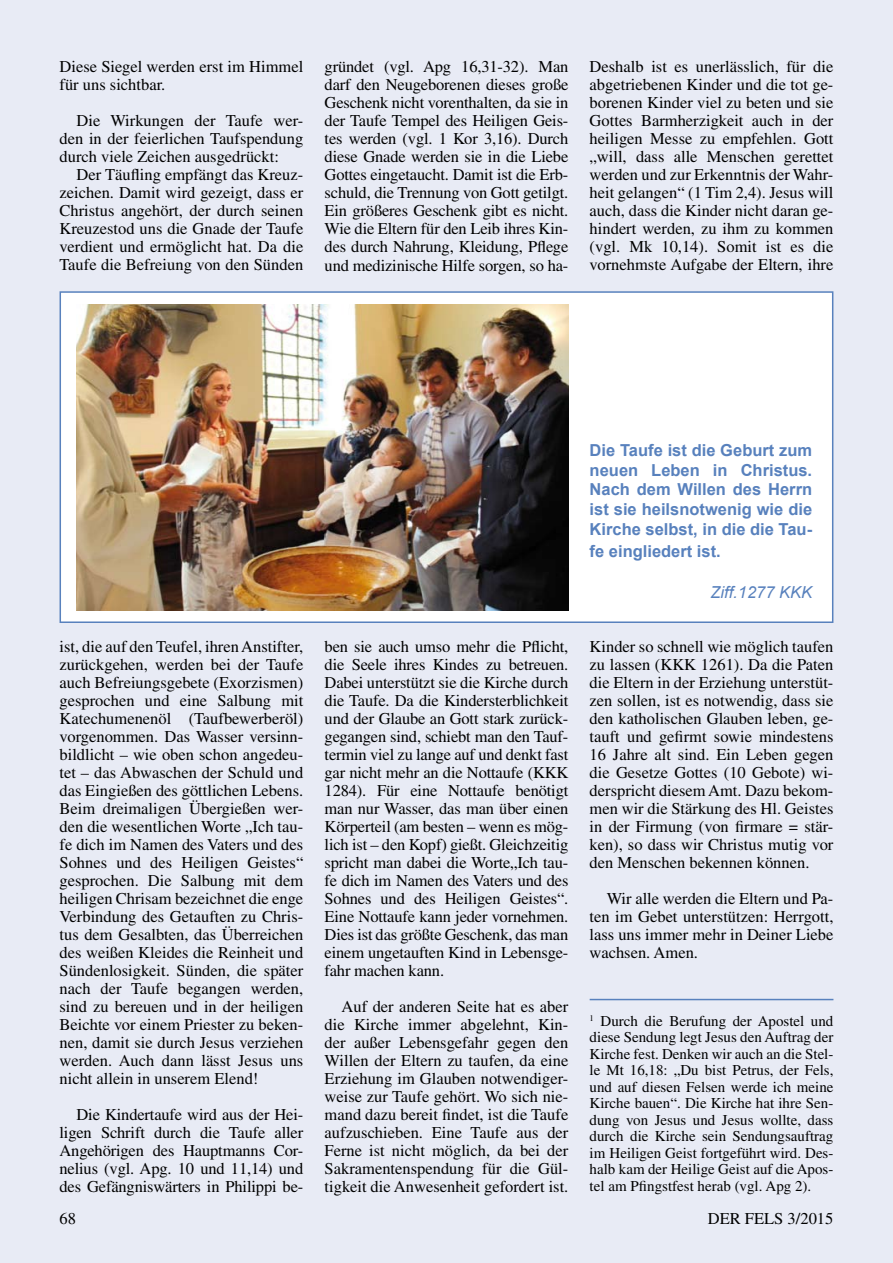
<style>
.page{position:relative;width:893px;height:1263px;background:#e8ebf5}
.page>*{position:absolute;margin:0;border:0;box-sizing:border-box;transform-origin:0 0}
.t1{font:16.5px/18px "Times";color:#000;text-align:justify}
.t2{font:700 16.5px/19.8px "Arial";color:#5881bd;text-align:justify}
.t3{font:italic 16.5px "Arial";color:#5881bd}
.t4{font:15px/16.5px "Times";color:#000;text-align:justify}
</style>
<div class="page">
<div style="left:60px;top:291px;width:773px;height:332px;background:#fff;border:2px solid #5881bd"></div>
<img style="left:77px;top:304px;width:491px;height:306px">
<hr style="left:590px;top:999px;width:243px;height:1px;background:#5881bd">
<p class="t1" style="left:60px;top:58px;width:245px">Diese Siegel werden erst im Himmel für uns sichtbar.</p>
<p class="t1" style="left:60px;top:112px;width:245px;text-indent:17px">Die Wirkungen der Taufe wer&shy;den in der feierlichen Taufspendung durch viele Zeichen ausgedrückt:</p>
<p class="t1" style="left:60px;top:166px;width:245px;text-indent:17px">Der Täufling empfängt das Kreuz&shy;zeichen. Damit wird gezeigt, dass er Christus angehört, der durch seinen Kreuzestod uns die Gnade der Taufe verdient und ermöglicht hat. Da die Taufe die Befreiung von den Sünden</p>
<p class="t1" style="left:325px;top:58px;width:245px">gründet (vgl. Apg 16,31-32). Man darf den Neugeborenen dieses große Geschenk nicht vorenthalten, da sie in der Taufe Tempel des Heiligen Geis&shy;tes werden (vgl. 1 Kor 3,16). Durch diese Gnade werden sie in die Liebe Gottes eingetaucht. Damit ist die Erb&shy;schuld, die Trennung von Gott getilgt.<br>Ein größeres Geschenk gibt es nicht.<br>Wie die Eltern für den Leib ihres Kin&shy;des durch Nahrung, Kleidung, Pflege und medizinische Hilfe sorgen, so ha-</p>
<p class="t1" style="left:590px;top:58px;width:245px">Deshalb ist es unerlässlich, für die abgetriebenen Kinder und die tot ge&shy;borenen Kinder viel zu beten und sie Gottes Barmherzigkeit auch in der heiligen Messe zu empfehlen. Gott „will, dass alle Menschen gerettet werden und zur Erkenntnis der Wahr&shy;heit gelangen“ (1 Tim 2,4). Jesus will auch, dass die Kinder nicht daran ge&shy;hindert werden, zu ihm zu kommen (vgl. Mk 10,14). Somit ist es die vornehmste Aufgabe der Eltern, ihre</p>
<p class="t1" style="left:60px;top:637px;width:245px">ist, die auf den Teufel, ihren Anstifter, zurückgehen, werden bei der Taufe auch Befreiungsgebete (Exorzismen) gesprochen und eine Salbung mit Katechumenenöl (Taufbewerberöl) vorgenommen. Das Wasser versinn&shy;bildlicht – wie oben schon angedeu&shy;tet – das Abwaschen der Schuld und das Eingießen des göttlichen Lebens.<br>Beim dreimaligen Übergießen wer&shy;den die wesentlichen Worte „Ich tau&shy;fe dich im Namen des Vaters und des Sohnes und des Heiligen Geistes“ gesprochen. Die Salbung mit dem heiligen Chrisam bezeichnet die enge Verbindung des Getauften zu Chris&shy;tus dem Gesalbten, das Überreichen des weißen Kleides die Reinheit und Sündenlosigkeit. Sünden, die später nach der Taufe begangen werden, sind zu bereuen und in der heiligen Beichte vor einem Priester zu beken&shy;nen, damit sie durch Jesus verziehen werden. Auch dann lässt Jesus uns nicht allein in unserem Elend!</p>
<p class="t1" style="left:60px;top:1105px;width:245px;text-indent:17px">Die Kindertaufe wird aus der Hei&shy;ligen Schrift durch die Taufe aller Angehörigen des Hauptmanns Cor&shy;nelius (vgl. Apg. 10 und 11,14) und des Gefängniswärters in Philippi be-</p>
<p class="t1" style="left:325px;top:637px;width:245px">ben sie auch umso mehr die Pflicht, die Seele ihres Kindes zu betreuen.<br>Dabei unterstützt sie die Kirche durch die Taufe. Da die Kindersterblichkeit und der Glaube an Gott stark zurück&shy;gegangen sind, schiebt man den Tauf&shy;termin viel zu lange auf und denkt fast gar nicht mehr an die Nottaufe (KKK 1284). Für eine Nottaufe benötigt man nur Wasser, das man über einen Körperteil (am besten – wenn es mög&shy;lich ist – den Kopf) gießt. Gleichzeitig spricht man dabei die Worte„Ich tau&shy;fe dich im Namen des Vaters und des Sohnes und des Heiligen Geistes“.<br>Eine Nottaufe kann jeder vornehmen.<br>Dies ist das größte Geschenk, das man einem ungetauften Kind in Lebensge&shy;fahr machen kann.</p>
<p class="t1" style="left:325px;top:997px;width:245px;text-indent:17px">Auf der anderen Seite hat es aber die Kirche immer abgelehnt, Kin&shy;der außer Lebensgefahr gegen den Willen der Eltern zu taufen, da eine Erziehung im Glauben notwendiger&shy;weise zur Taufe gehört. Wo sich nie&shy;mand dazu bereit findet, ist die Taufe aufzuschieben. Eine Taufe aus der Ferne ist nicht möglich, da bei der Sakramentenspendung für die Gül&shy;tigkeit die Anwesenheit gefordert ist.</p>
<p class="t2" style="left:590px;top:441px;width:224px">Die Taufe ist die Geburt zum neuen Leben in Christus.<br>Nach dem Willen des Herrn ist sie heilsnotwenig wie die Kirche selbst, in die die Tau-</p>
<p class="t2" style="left:590px;top:541px;width:133px">fe eingliedert ist.</p>
<p class="t3" style="left:710px;top:581px;width:103px">Ziff.1277 KKK</p>
<p class="t1" style="left:590px;top:637px;width:245px">Kinder so schnell wie möglich taufen zu lassen (KKK 1261). Da die Paten die Eltern in der Erziehung unterstüt&shy;zen sollen, ist es notwendig, dass sie den katholischen Glauben leben, ge&shy;tauft und gefirmt sowie mindestens 16 Jahre alt sind. Ein Leben gegen die Gesetze Gottes (10 Gebote) wi&shy;derspricht diesem Amt. Dazu bekom&shy;men wir die Stärkung des Hl. Geistes in der Firmung (von firmare = stär&shy;ken), so dass wir Christus mutig vor den Menschen bekennen können.</p>
<p class="t1" style="left:590px;top:889px;width:245px;text-indent:17px">Wir alle werden die Eltern und Pa&shy;ten im Gebet unterstützen: Herrgott, lass uns immer mehr in Deiner Liebe wachsen. Amen.</p>
<p class="t4" style="left:590px;top:1012px;width:245px"><sup>1</sup> Durch die Berufung der Apostel und diese Sendung legt Jesus den Auftrag der Kirche fest. Denken wir auch an die Stel&shy;le Mt 16,18: „Du bist Petrus, der Fels, und auf diesen Felsen werde ich meine Kirche bauen“. Die Kirche hat ihre Sen&shy;dung von Jesus und Jesus wollte, dass durch die Kirche sein Sendungsauftrag im Heiligen Geist fortgeführt wird. Des&shy;halb kam der Heilige Geist auf die Apos&shy;tel am Pfingstfest herab (vgl. Apg 2).</p>
<p class="t1" style="left:60px;top:1209px;width:18px">68</p>
<p class="t1" style="left:708px;top:1209px;width:127px">DER FELS 3/2015</p>
</div>
